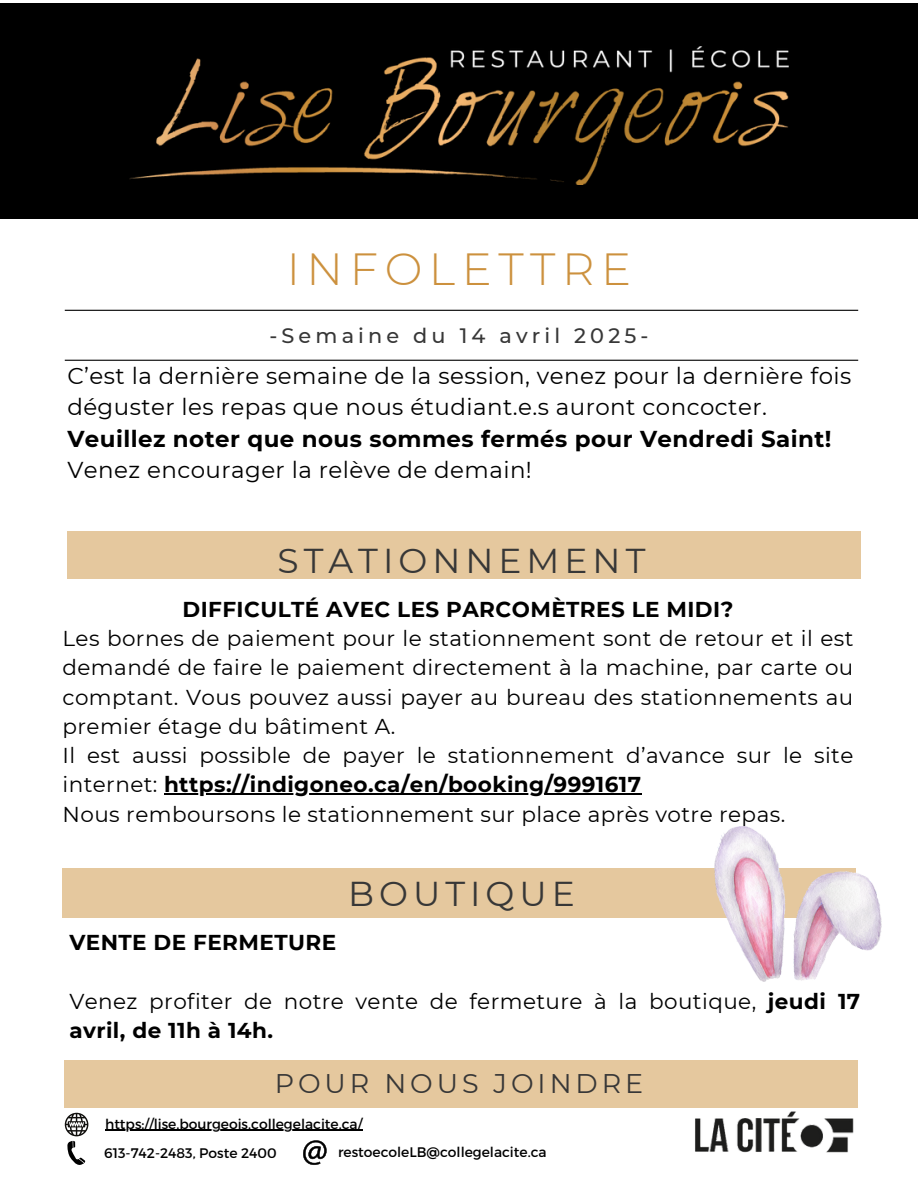
<style>
.page{position:relative;width:918px;height:1188px;background:#fff}
.page>*{position:absolute;margin:0;border:0;box-sizing:border-box;transform-origin:0 0}
.t1{font:300 45px "Montserrat";letter-spacing:.145em;color:#cc913e}
.t2{font:34.5px "Montserrat";letter-spacing:.145em;color:#373737}
.t3{font:27px "Montserrat";letter-spacing:.145em;color:#373737}
.t4{font:22.95px/31.5px "Montserrat";letter-spacing:.02em;color:#000}
.t5{font:21.45px/29.2px "Montserrat";letter-spacing:.02em;color:#000}
.t6{font:700 21.45px "Montserrat";letter-spacing:.02em;color:#000}
.t7{font:500 20.85px "Montserrat";letter-spacing:.2em;color:#373737}
.t8{font:13.8px "Montserrat";color:#000}
.s1{font-weight:700}
</style>
<div class="page">
<svg style="left:65px;top:1113px;width:23px;height:52px"></svg>
<svg style="left:303px;top:1140px;width:24px;height:25px"></svg>
<hr style="left:65px;top:310px;width:793px;height:1px;background:#000">
<hr style="left:65px;top:360px;width:793px;height:1px;background:#000">
<img style="left:695px;top:1111px;width:159px;height:42px">
<div style="left:0;top:3px;width:918px;height:215px;background:#000"></div>
<img style="left:130px;top:46px;width:659px;height:139px">
<div style="left:62px;top:868px;width:794px;height:49px;background:#e5c89e"></div>
<div style="left:65px;top:1061px;width:793px;height:47px;background:#e5c89e"></div>
<div style="left:67px;top:531px;width:794px;height:48px;background:#e5c89e"></div>
<img style="left:714px;top:826px;width:168px;height:155px">
<hr style="left:105px;top:1130px;width:257px;height:1px;background:#000">
<hr style="left:164px;top:793px;width:478px;height:2px;background:#000">
<p class="t1" style="left:287px;top:242px;width:346px">INFOLETTRE</p>
<p class="t7" style="left:269px;top:323px;width:381px">-Semaine du 14 avril 2025-</p>
<p class="t4" style="left:67px;top:360px;width:786px">C’est la dernière semaine de la session, venez pour la dernière fois déguster les repas que nous étudiant.e.s auront concocter.<br><span class="s1">Veuillez noter que nous sommes fermés pour Vendredi Saint!<br></span>Venez encourager la relève de demain!</p>
<h4 class="t2" style="left:278px;top:540px;width:369px">STATIONNEMENT</h4>
<h6 class="t5" style="left:63px;top:595px;width:792px;text-indent:120px"><span class="s1">DIFFICULTÉ AVEC LES PARCOMÈTRES LE MIDI?<br></span>Les bornes de paiement pour le stationnement sont de retour et il est demandé de faire le paiement directement à la machine, par carte ou comptant. Vous pouvez aussi payer au bureau des stationnements au premier étage du bâtiment A.<br>Il est aussi possible de payer le stationnement d’avance sur le site internet: <span class="s1">https://indigoneo.ca/en/booking/9991617</span></h6>
<p class="t5" style="left:63px;top:799px;width:724px">Nous remboursons le stationnement sur place après votre repas.</p>
<p class="t6" style="left:69px;top:929px;width:268px">VENTE DE FERMETURE</p>
<h6 class="t2" style="left:348px;top:873px;width:228px">BOUTIQUE</h6>
<p class="t5" style="left:69px;top:986px;width:792px">Venez profiter de notre vente de fermeture à la boutique, <span class="s1">jeudi 17 avril, de 11h à 14h.</span></p>
<p class="t3" style="left:275px;top:1067px;width:370px">POUR NOUS JOINDRE</p>
<h6 class="t8" style="left:105px;top:1115px;width:259px">https://lise.bourgeois.collegelacite.ca/</h6>
<p class="t8" style="left:104px;top:1144px;width:174px">613-742-2483, Poste 2400</p>
<p class="t8" style="left:338px;top:1143px;width:210px">restoecoleLB@collegelacite.ca</p>
</div>
